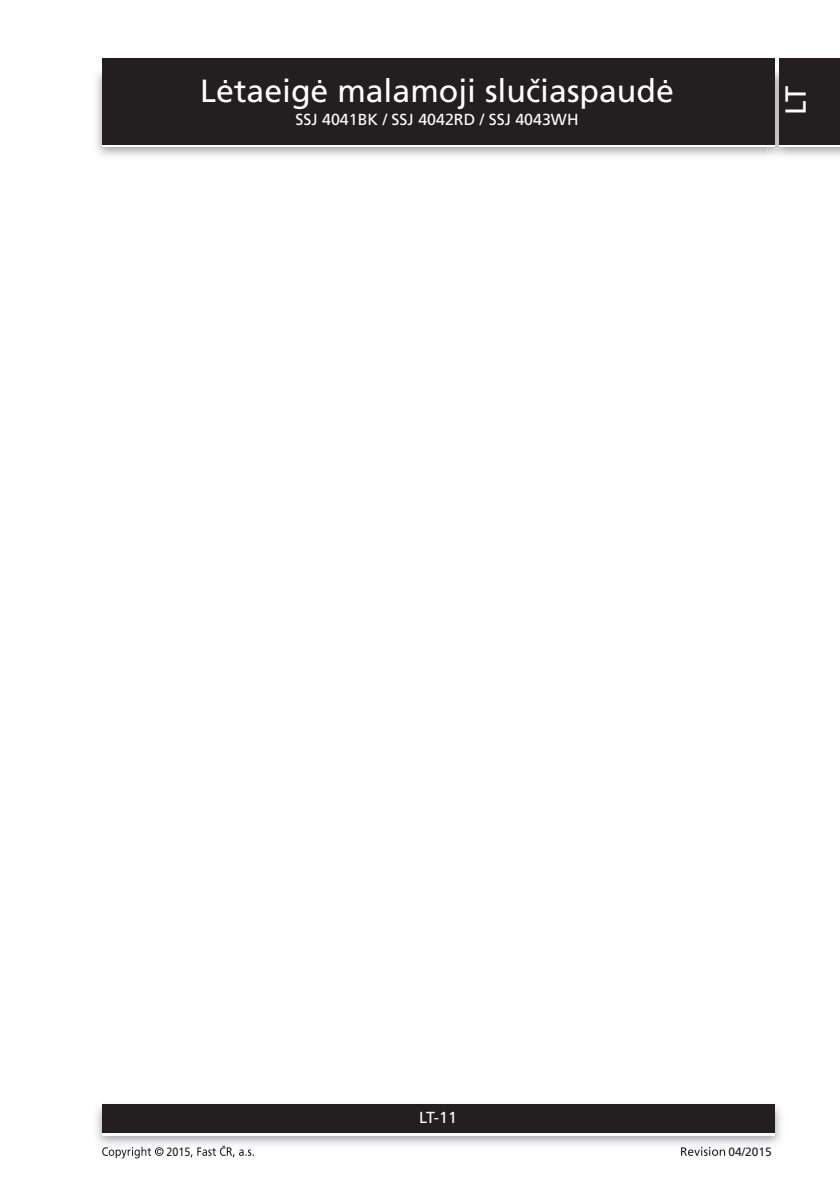
<style>
.page{position:relative;width:840px;height:1191px;background:#fff}
.page>*{position:absolute;margin:0;border:0;box-sizing:border-box;transform-origin:0 0}
.t1{font:32px "Frutiger CE";color:#fff}
.t2{font:29px "Frutiger CE";color:#fff}
.t3{font:16px "Frutiger CE";color:#fff}
.t4{font:12px "Frutiger CE";color:#231f20}
.t5{font:12px "Frutiger CE";color:#231f20;scale:.9 1}
</style>
<div class="page">
<div style="left:102px;top:61px;width:672px;height:86px;background:linear-gradient(to right,#fff,#fff)"></div>
<img style="left:96px;top:1104px;width:685px;height:41px">
<div style="left:102px;top:1107px;width:672px;height:28px;background:linear-gradient(to right,#fff,#fff)"></div>
<div style="left:102px;top:1104px;width:672px;height:28px;background:#231f20"></div>
<img style="left:767px;top:64px;width:18px;height:94px">
<img style="left:774px;top:70px;width:1px;height:74px">
<div style="left:778px;top:61px;width:61px;height:86px;background:linear-gradient(to right,#fff,#fff)"></div>
<div style="left:778px;top:58px;width:61px;height:86px;background:#231f20"></div>
<hr style="left:758px;top:144px;width:16px;height:3px;background:#fff">
<div style="left:102px;top:58px;width:672px;height:86px;background:#231f20"></div>
<svg style="left:102px;top:1146px;width:61px;height:12px"></svg>
<svg style="left:190px;top:1145px;width:64px;height:12px"></svg>
<svg style="left:681px;top:1147px;width:43px;height:8px"></svg>
<h1 class="t1" style="left:200px;top:72px;width:475px">Lėtaeigė malamoji slučiaspaudė</h1>
<p class="t3" style="left:295px;top:110px;width:284px">SSJ 4041BK / SSJ 4042RD / SSJ 4043WH</p>
<h2 class="t2" style="left:778px;top:115px;width:31px;rotate:-90deg">LT</h2>
<p class="t3" style="left:419px;top:1108px;width:39px">LT-11</p>
<p class="t5" style="left:166px;top:1144px;width:28px">2015</p>
<p class="t4" style="left:728px;top:1144px;width:45px">04/2015</p>
</div>
